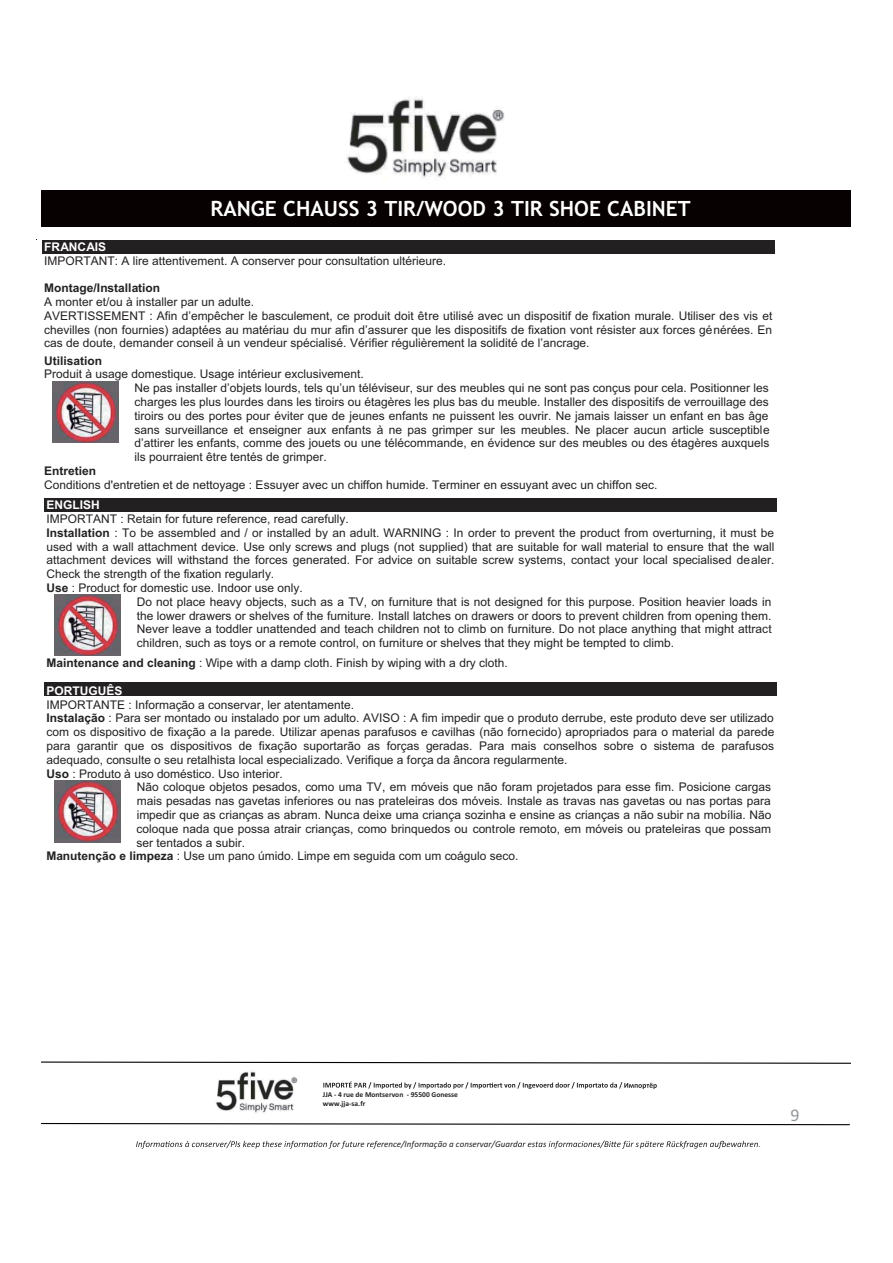
<style>
.page{position:relative;width:893px;height:1263px;background:#fff}
.page>*{position:absolute;margin:0;border:0;box-sizing:border-box;transform-origin:0 0}
.t1{font:700 21px "Trebuchet MS";color:#fff}
.t2{font:18px "Calibri";color:#93989d}
.t3{font:12px/13.8px "Arial";color:#232021}
.t4{font:700 12px "Arial";color:#232021}
.t5{font:700 12px "Arial";color:#fff}
.t6{font:italic 9px "Calibri";color:#232021}
.t7{font:italic 9px "Arial";color:#3c567d}
.t8{font:700 7.5px/9px "Calibri";letter-spacing:.005em;color:#232021}
.s1{font-weight:700}
</style>
<div class="page">
<svg style="left:136px;top:1141px;width:245px;height:8px"></svg>
<svg style="left:518px;top:1141px;width:240px;height:8px"></svg>
<div style="left:41px;top:190px;width:810px;height:36px;background:#070101"></div>
<svg style="left:41px;top:1122px;width:809px;height:4px"></svg>
<img style="left:347px;top:96px;width:157px;height:82px">
<img style="left:216px;top:1071px;width:82px;height:42px">
<svg style="left:41px;top:1061px;width:810px;height:3px"></svg>
<div style="left:42px;top:240px;width:732px;height:14px;background:#232021"></div>
<img style="left:52px;top:381px;width:67px;height:62px">
<div style="left:44px;top:498px;width:733px;height:14px;background:#232021"></div>
<img style="left:55px;top:595px;width:66px;height:61px">
<img style="left:55px;top:780px;width:66px;height:62px">
<svg style="left:323px;top:1081px;width:334px;height:8px"></svg>
<div style="left:44px;top:682px;width:733px;height:14px;background:#232021"></div>
<h1 class="t1" style="left:210px;top:196px;width:482px">RANGE CHAUSS 3 TIR/WOOD 3 TIR SHOE CABINET</h1>
<p class="t5" style="left:44px;top:242px;width:63px">FRANCAIS</p>
<p class="t3" style="left:44px;top:255px;width:403px">IMPORTANT: A lire attentivement. A conserver pour consultation ultérieure.</p>
<p class="t4" style="left:44px;top:284px;width:117px">Montage/Installation</p>
<p class="t3" style="left:44px;top:296px;width:729px">A monter et/ou à installer par un adulte.<br>AVERTISSEMENT : Afin d’empêcher le basculement, ce produit doit être utilisé avec un dispositif de fixation murale. Utiliser des vis et chevilles (non fournies) adaptées au matériau du mur afin d’assurer que les dispositifs de fixation vont résister aux forces générées. En cas de doute, demander conseil à un vendeur spécialisé. Vérifier régulièrement la solidité de l’ancrage.</p>
<p class="t4" style="left:44px;top:356px;width:59px">Utilisation</p>
<p class="t3" style="left:134px;top:369px;width:637px;text-indent:-90px">Produit à usage domestique. Usage intérieur exclusivement.<br>Ne pas installer d’objets lourds, tels qu’un téléviseur, sur des meubles qui ne sont pas conçus pour cela. Positionner les charges les plus lourdes dans les tiroirs ou étagères les plus bas du meuble. Installer des dispositifs de verrouillage des tiroirs ou des portes pour éviter que de jeunes enfants ne puissent les ouvrir. Ne jamais laisser un enfant en bas âge sans surveillance et enseigner aux enfants à ne pas grimper sur les meubles. Ne placer aucun article susceptible d’attirer les enfants, comme des jouets ou une télécommande, en évidence sur des meubles ou des étagères auxquels ils pourraient être tentés de grimper.</p>
<p class="t4" style="left:44px;top:466px;width:53px">Entretien</p>
<p class="t3" style="left:44px;top:479px;width:615px">Conditions d'entretien et de nettoyage : Essuyer avec un chiffon humide. Terminer en essuyant avec un chiffon sec.</p>
<p class="t5" style="left:47px;top:501px;width:55px">ENGLISH</p>
<p class="t3" style="left:47px;top:513px;width:304px">IMPORTANT : Retain for future reference, read carefully.</p>
<p class="t3" style="left:47px;top:527px;width:729px"><span class="s1">Installation</span> : To be assembled and / or installed by an adult. WARNING : In order to prevent the product from overturning, it must be</p>
<p class="t3" style="left:47px;top:541px;width:729px">used with a wall attachment device. Use only screws and plugs (not supplied) that are suitable for wall material to ensure that the wall</p>
<p class="t3" style="left:47px;top:554px;width:729px">attachment devices will withstand the forces generated. For advice on suitable screw systems, contact your local specialised dealer.</p>
<p class="t3" style="left:47px;top:568px;width:229px">Check the strength of the fixation regularly.</p>
<p class="t3" style="left:47px;top:582px;width:258px"><span class="s1">Use</span> : Product for domestic use. Indoor use only.</p>
<p class="t3" style="left:137px;top:596px;width:636px">Do not place heavy objects, such as a TV, on furniture that is not designed for this purpose. Position heavier loads in</p>
<p class="t3" style="left:137px;top:610px;width:636px">the lower drawers or shelves of the furniture. Install latches on drawers or doors to prevent children from opening them.</p>
<p class="t3" style="left:137px;top:623px;width:637px">Never leave a toddler unattended and teach children not to climb on furniture. Do not place anything that might attract</p>
<p class="t3" style="left:137px;top:637px;width:539px">children, such as toys or a remote control, on furniture or shelves that they might be tempted to climb.</p>
<p class="t3" style="left:47px;top:657px;width:463px"><span class="s1">Maintenance and cleaning</span> : Wipe with a damp cloth. Finish by wiping with a dry cloth.</p>
<p class="t3" style="left:47px;top:699px;width:309px">IMPORTANTE : Informação a conservar, ler atentamente.</p>
<p class="t3" style="left:47px;top:713px;width:729px"><span class="s1">Instalação</span> : Para ser montado ou instalado por um adulto. AVISO : A fim impedir que o produto derrube, este produto deve ser utilizado</p>
<p class="t3" style="left:47px;top:726px;width:729px">com os dispositivo de fixação a la parede. Utilizar apenas parafusos e cavilhas (não fornecido) apropriados para o material da parede</p>
<p class="t3" style="left:47px;top:740px;width:729px">para garantir que os dispositivos de fixação suportarão as forças geradas. Para mais conselhos sobre o sistema de parafusos</p>
<p class="t3" style="left:46px;top:754px;width:522px">adequado, consulte o seu retalhista local especializado. Verifique a força da âncora regularmente.</p>
<p class="t3" style="left:46px;top:768px;width:238px"><span class="s1">Uso</span> : Produto à uso doméstico. Uso interior.</p>
<p class="t3" style="left:137px;top:782px;width:636px">Não coloque objetos pesados, como uma TV, em móveis que não foram projetados para esse fim. Posicione cargas</p>
<p class="t3" style="left:137px;top:795px;width:636px">mais pesadas nas gavetas inferiores ou nas prateleiras dos móveis. Instale as travas nas gavetas ou nas portas para</p>
<p class="t3" style="left:137px;top:809px;width:636px">impedir que as crianças as abram. Nunca deixe uma criança sozinha e ensine as crianças a não subir na mobília. Não</p>
<p class="t3" style="left:137px;top:823px;width:636px">coloque nada que possa atrair crianças, como brinquedos ou controle remoto, em móveis ou prateleiras que possam</p>
<p class="t3" style="left:137px;top:837px;width:110px">ser tentados a subir.</p>
<p class="t3" style="left:46px;top:851px;width:474px"><span class="s1">Manutenção e limpeza</span> : Use um pano úmido. Limpe em seguida com um coágulo seco.</p>
<p class="t5" style="left:46px;top:686px;width:77px">PORTUGUÊS</p>
<p class="t8" style="left:323px;top:1089px;width:137px">JJA - 4 rue de Montservon - 95500 Gonesse www.jja-sa.fr</p>
<p class="t6" style="left:381px;top:1139px;width:138px">rence/Informação a conservar/Guard</p>
<p class="t7" style="left:758px;top:1139px;width:4px">.</p>
<h2 class="t2" style="left:790px;top:1104px;width:11px">9</h2>
</div>
